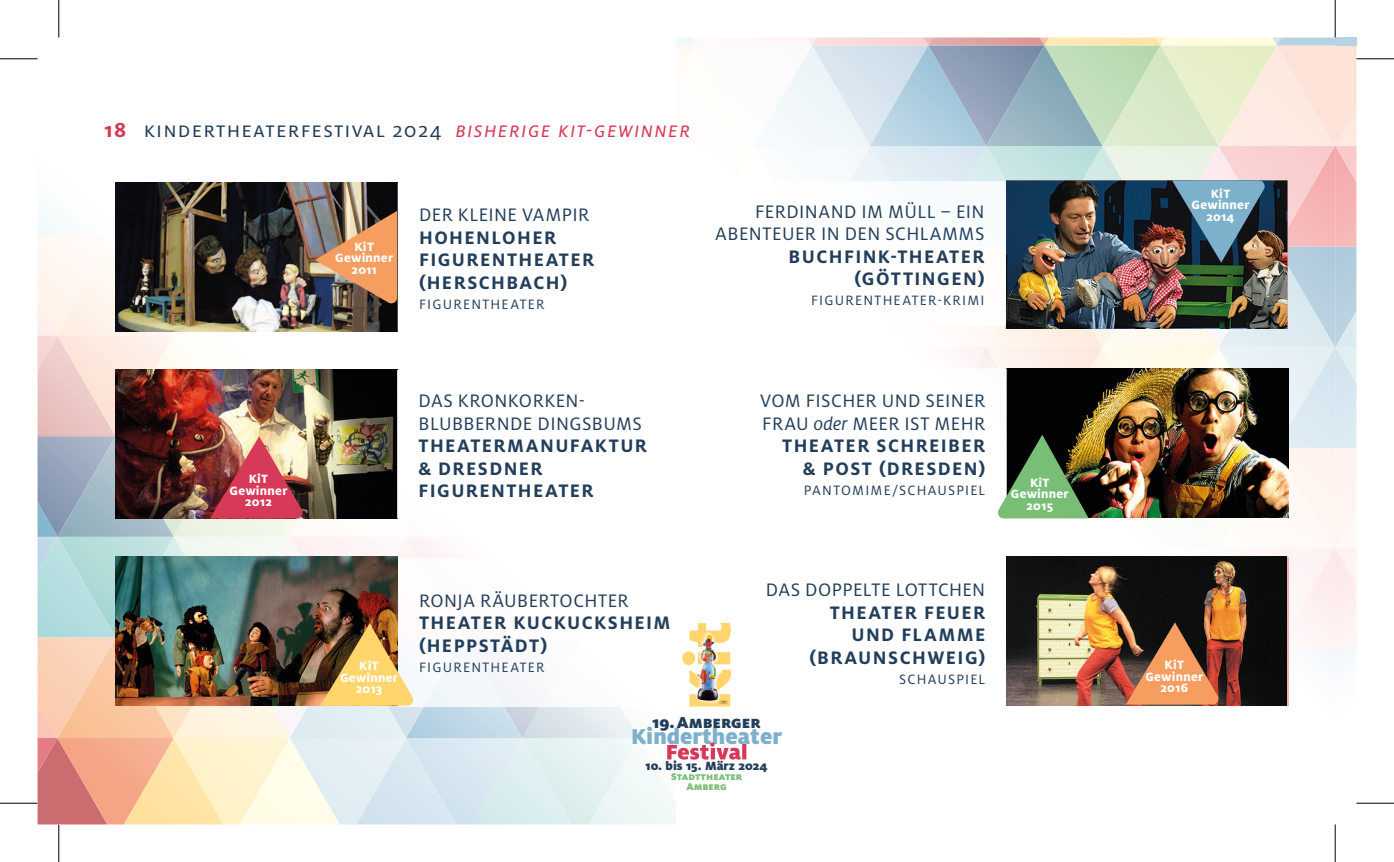
<style>
.page{position:relative;width:1394px;height:862px;background:#fff}
.page>*{position:absolute;margin:0;border:0;box-sizing:border-box;transform-origin:0 0}
.t1{font:900 23.75px "Milo Pro";color:#7db1cb}
.t2{font:22.5px "Milo Pro";letter-spacing:.05em;color:#223e5a}
.t3{font:20px/22.5px "Milo Pro";letter-spacing:.02em;color:#223e5a;text-align:right}
.t4{font:700 20px/22.5px "Milo Pro";letter-spacing:.07em;color:#223e5a}
.t5{font:900 17.5px "Milo Pro";color:#223e5a}
.t6{font:15px "Milo Pro";letter-spacing:.08em;color:#223e5a}
.t7{font:800 13.25px/11.8px "Milo Pro";letter-spacing:.02em;color:#fff;text-align:center}
.t8{font:900 13.25px "Milo Pro";color:#223e5a}
.t9{font:900 11px/9.2px "Milo Pro";color:#79be76;text-align:center}
.s1{font-weight:700;color:#d73958}
.s2{font-style:italic;color:#d73958}
.s3{font-style:italic}
.s4{font-weight:700}
</style>
<div class="page">
<img style="left:38px;top:38px;width:1318px;height:786px">
<hr style="left:0;top:58px;width:38px;height:1px;background:#000">
<hr style="left:1356px;top:58px;width:37px;height:1px;background:#000">
<hr style="left:0;top:802px;width:38px;height:1px;background:#000">
<hr style="left:1356px;top:802px;width:37px;height:1px;background:#000">
<hr style="left:58px;top:0;width:1px;height:38px;background:#000">
<hr style="left:58px;top:824px;width:1px;height:38px;background:#000">
<hr style="left:1334px;top:0;width:1px;height:38px;background:#000">
<hr style="left:1334px;top:824px;width:1px;height:38px;background:#000">
<p class="t2" style="left:105px;top:117px;width:587px"><span class="s1">18</span> kindertheaterfestival 2024 <span class="s2">bisherige kit-gewinner</span></p>
<p class="t7" style="left:335px;top:240px;width:59px">KiT<br>Gewinner<br>2011</p>
<p class="t3" style="left:419px;top:204px;width:172px">DER KLEINE VAMPIR</p>
<p class="t4" style="left:419px;top:226px;width:177px">HOHENLOHER<br>FIGURENTHEATER (HERSCHBACH)</p>
<p class="t6" style="left:419px;top:296px;width:127px">FIGURENTHEATER</p>
<p class="t3" style="left:715px;top:200px;width:271px">FERDINAND IM MÜLL – EIN<br>ABENTEUER IN DEN SCHLAMMS</p>
<p class="t4" style="left:788px;top:245px;width:197px;text-align:right">BUCHFINK-THEATER (GÖTTINGEN)</p>
<p class="t6" style="left:811px;top:292px;width:175px">FIGURENTHEATER-KRIMI</p>
<p class="t7" style="left:229px;top:473px;width:59px">KiT<br>Gewinner<br>2012</p>
<p class="t3" style="left:418px;top:390px;width:225px;text-align:left">DAS KRONKORKEN-<br>BLUBBERNDE DINGSBUMS</p>
<p class="t4" style="left:418px;top:434px;width:230px">THEATERMANUFAKTUR &amp; DRESDNER<br>FIGURENTHEATER</p>
<p class="t3" style="left:419px;top:589px;width:211px">RONJA RÄUBERTOCHTER</p>
<p class="t4" style="left:419px;top:612px;width:253px">THEATER KUCKUCKSHEIM (HEPPSTÄDT)</p>
<p class="t7" style="left:359px;top:660px;width:21px">KiT</p>
<p class="t6" style="left:419px;top:659px;width:127px">FIGURENTHEATER</p>
<p class="t7" style="left:340px;top:671px;width:59px">Gewinner<br>2013</p>
<p class="t3" style="left:760px;top:390px;width:227px">VOM FISCHER UND SEINER<br>FRAU <span class="s3">oder</span> MEER IST MEHR<br><span class="s4">THEATER SCHREIBER<br>&amp; POST (DRESDEN)</span></p>
<p class="t6" style="left:803px;top:482px;width:183px">PANTOMIME/SCHAUSPIEL</p>
<p class="t7" style="left:1010px;top:476px;width:59px">KiT<br>Gewinner<br>2015</p>
<p class="t3" style="left:765px;top:579px;width:221px">DAS DOPPELTE LOTTCHEN</p>
<p class="t4" style="left:809px;top:601px;width:177px;text-align:right">THEATER FEUER<br>UND FLAMME (BRAUNSCHWEIG)</p>
<p class="t6" style="left:899px;top:670px;width:88px">SCHAUSPIEL</p>
<p class="t5" style="left:652px;top:711px;width:109px">19. Amberger</p>
<p class="t1" style="left:631px;top:722px;width:152px">Kindertheater</p>
<p class="t8" style="left:645px;top:758px;width:124px">10. bis 15. März 2024</p>
<p class="t9" style="left:671px;top:772px;width:73px">Stadttheater<br>Amberg</p>
<p class="t7" style="left:1191px;top:187px;width:59px">KiT<br>Gewinner<br>2014</p>
<p class="t7" style="left:1145px;top:659px;width:59px">KiT<br>Gewinner<br>2016</p>
</div>
